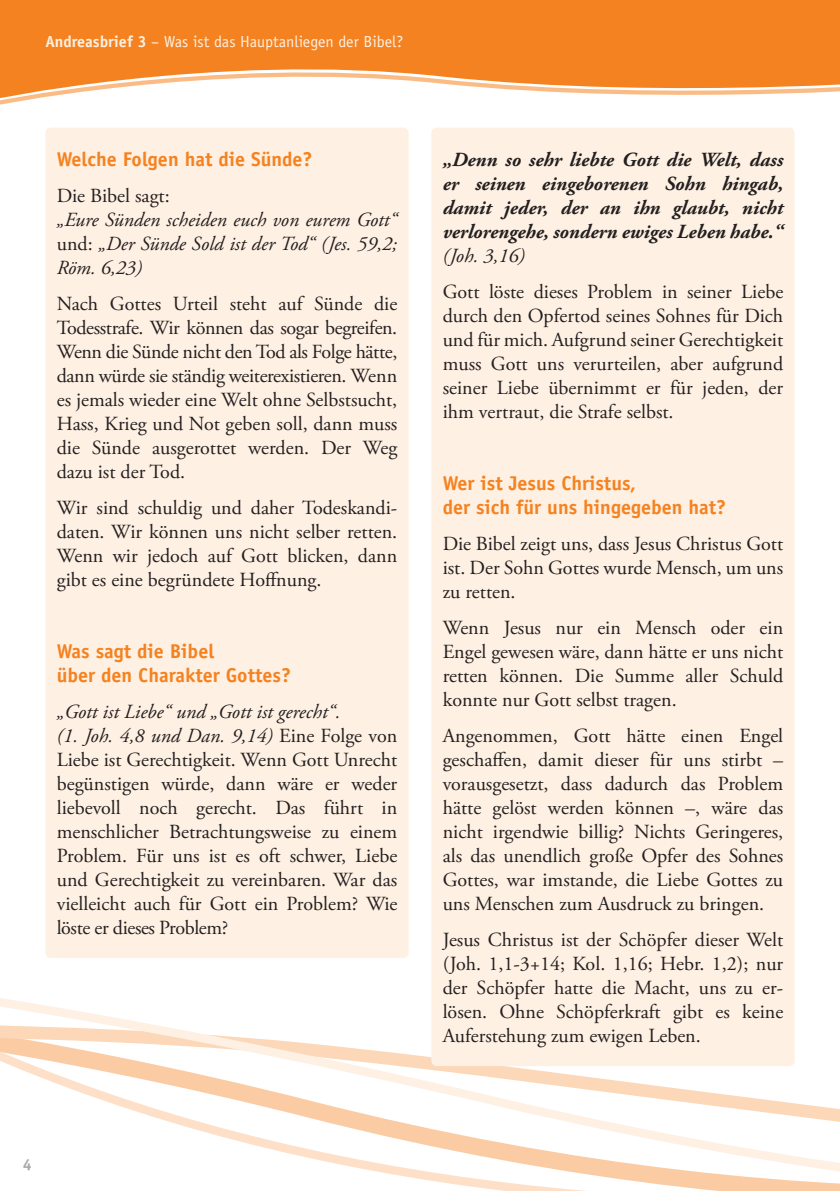
<style>
.page{position:relative;width:840px;height:1191px;background:#fff}
.page>*{position:absolute;margin:0;border:0;box-sizing:border-box;transform-origin:0 0}
._02_Grundtext{font:20px/24px "Adobe Garamond Pro";color:#231f20;text-align:justify}
._02_Grundtext-2{font:italic 700 20px/24px "Adobe Garamond Pro";color:#231f20;text-align:justify}
._03_Zwischenüberschr{font:700 20px/24px "Officina Sans";color:#f58220}
._02_Grundtext-3{font:italic 20px/24px "Adobe Garamond Pro";color:#231f20;text-align:justify}
.t1{font:16px "Officina Sans";color:#fef0e2}
.t2{font:700 16px "Officina Sans";color:#a8a9ad}
.s1{font-weight:700}
.s2{font-style:normal}
.s3{font-style:italic}
.s4{font-weight:400}
</style>
<div class="page">
<svg style="left:0;top:748px;width:839px;height:443px"></svg>
<svg style="left:0;top:0;width:839px;height:101px;background:#f69847"></svg>
<div style="left:431px;top:128px;width:363px;height:938px;background:#fef0e2;border-radius:6px"></div>
<div style="left:45px;top:128px;width:363px;height:830px;background:#fef0e2;border-radius:6px"></div>
<p class="t1" style="left:45px;top:32px;width:359px"><span class="s1">Andreasbrief 3</span> – Was ist das Hauptanliegen der Bibel?</p>
<p class="_03_Zwischenüberschr" style="left:57px;top:147px;width:257px">Welche Folgen hat die Sünde?</p>
<p class="_02_Grundtext" style="left:57px;top:184px;width:114px">Die Bibel sagt:</p>
<p class="_02_Grundtext-3" style="left:57px;top:208px;width:342px">„Eure Sünden scheiden euch von eurem Gott“ <span class="s2">und:</span> „Der Sünde Sold ist der Tod“ (Jes. 59,2; Röm. 6,23)</p>
<p class="_02_Grundtext" style="left:57px;top:292px;width:342px">Nach Gottes Urteil steht auf Sünde die Todesstrafe. Wir können das sogar begreifen.<br>Wenn die Sünde nicht den Tod als Folge hätte, dann würde sie ständig weiterexistieren. Wenn es jemals wieder eine Welt ohne Selbstsucht, Hass, Krieg und Not geben soll, dann muss die Sünde ausgerottet werden. Der Weg dazu ist der Tod.</p>
<p class="_02_Grundtext" style="left:57px;top:496px;width:342px">Wir sind schuldig und daher Todeskandi&shy;daten. Wir können uns nicht selber retten.<br>Wenn wir jedoch auf Gott blicken, dann gibt es eine begründete Hoffnung.</p>
<p class="_03_Zwischenüberschr" style="left:57px;top:639px;width:236px">Was sagt die Bibel<br>über den Charakter Gottes?</p>
<p class="_02_Grundtext" style="left:57px;top:700px;width:342px;text-align:left"><span class="s3">„Gott ist Liebe“ und „Gott ist gerecht“.<br>(1. Joh. 4,8 und Dan. 9,14)</span> Eine Folge von Liebe ist Gerechtigkeit. Wenn Gott Unrecht begünstigen würde, dann wäre er weder liebevoll noch gerecht. Das führt in menschlicher Betrachtungsweise zu einem Problem. Für uns ist es oft schwer, Liebe und Gerechtigkeit zu vereinbaren. War das vielleicht auch für Gott ein Problem? Wie löste er dieses Problem?</p>
<p class="_02_Grundtext-2" style="left:442px;top:148px;width:342px">„Denn so sehr liebte Gott die Welt, dass er seinen eingeborenen Sohn hingab, damit jeder, der an ihn glaubt, nicht verlorengehe, sondern ewiges Leben habe.“ <span class="s4">(Joh. 3,16)</span></p>
<p class="_02_Grundtext" style="left:442px;top:280px;width:342px">Gott löste dieses Problem in seiner Liebe durch den Opfertod seines Sohnes für Dich und für mich. Aufgrund seiner Gerechtigkeit muss Gott uns verurteilen, aber aufgrund seiner Liebe übernimmt er für jeden, der ihm vertraut, die Strafe selbst.</p>
<p class="_03_Zwischenüberschr" style="left:442px;top:471px;width:285px">Wer ist Jesus Christus,<br>der sich für uns hingegeben hat?</p>
<p class="_02_Grundtext" style="left:442px;top:532px;width:342px">Die Bibel zeigt uns, dass Jesus Christus Gott ist. Der Sohn Gottes wurde Mensch, um uns zu retten.</p>
<p class="_02_Grundtext" style="left:442px;top:616px;width:342px">Wenn Jesus nur ein Mensch oder ein Engel gewesen wäre, dann hätte er uns nicht retten können. Die Summe aller Schuld konnte nur Gott selbst tragen.</p>
<p class="_02_Grundtext" style="left:442px;top:724px;width:342px">Angenommen, Gott hätte einen Engel geschaffen, damit dieser für uns stirbt – vorausgesetzt, dass dadurch das Problem hätte gelöst werden können –, wäre das nicht irgendwie billig? Nichts Geringeres, als das unendlich große Opfer des Sohnes Gottes, war imstande, die Liebe Gottes zu uns Menschen zum Ausdruck zu bringen.</p>
<p class="_02_Grundtext" style="left:442px;top:928px;width:342px">Jesus Christus ist der Schöpfer dieser Welt (Joh. 1,1-3+14; Kol. 1,16; Hebr. 1,2); nur der Schöpfer hatte die Macht, uns zu er&shy;lösen. Ohne Schöpferkraft gibt es keine Auferstehung zum ewigen Leben.</p>
<p class="t2" style="left:23px;top:1154px;width:10px">4</p>
</div>
